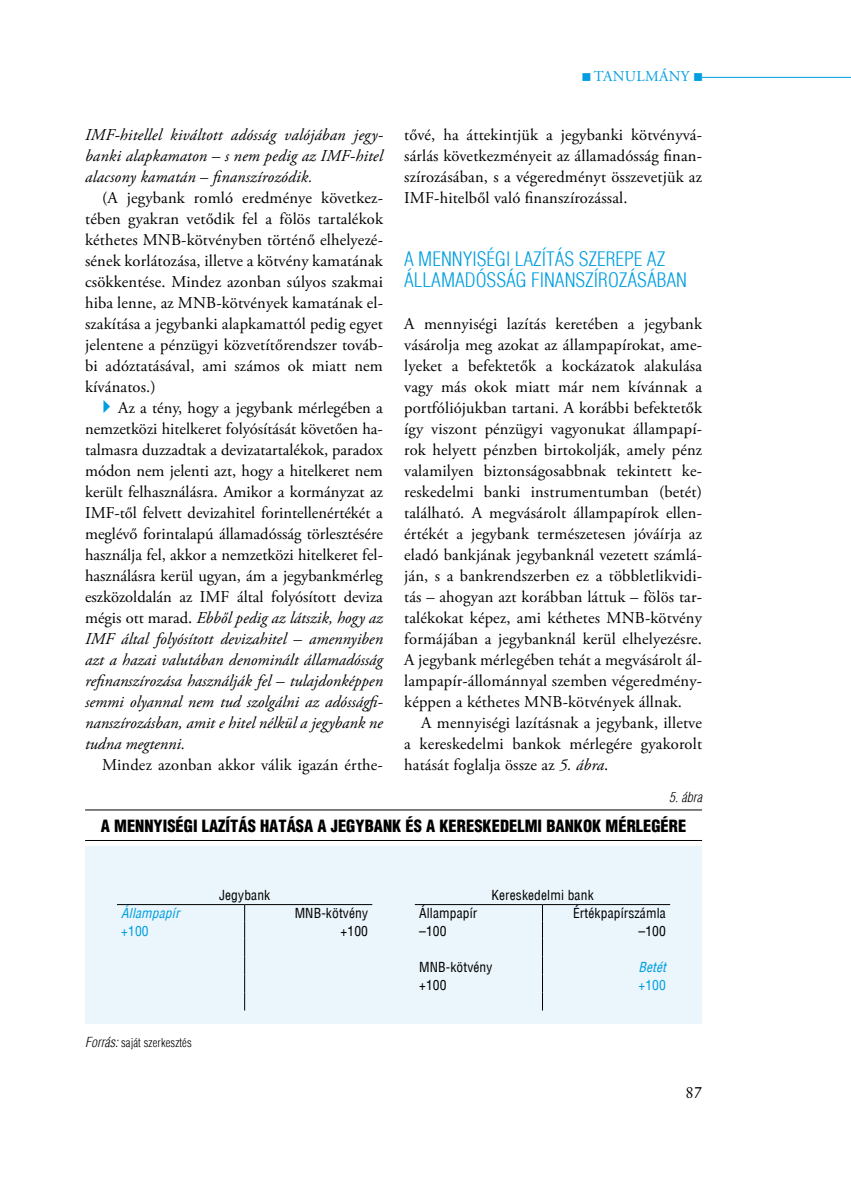
<style>
.page{position:relative;width:851px;height:1191px;background:#fff}
.page>*{position:absolute;margin:0;border:0;box-sizing:border-box;transform-origin:0 0}
.t1{font:300 condensed 19.5px/21px "H Helvetica";color:#009ee0}
.t2{font:16.5px/21px "Adobe Garamond Pro";color:#000;text-align:justify}
.t3{font:italic 16.5px/21px "Adobe Garamond Pro";letter-spacing:.01em;color:#000;text-align:justify}
.t4{font:900 condensed 16.5px "H Helvetica";color:#000}
.t5{font:16.5px "Original Garamond HU Normal";color:#000}
.t6{font:15px "Adobe Garamond Pro";letter-spacing:.19em;color:#009ee0}
.t7{font:condensed 13.5px "H Helvetica";letter-spacing:.01em;color:#000}
.t8{font:italic condensed 13.5px "H Helvetica";letter-spacing:.01em;color:#009ee0}
.t9{font:condensed 13.5px "H Helvetica";letter-spacing:.01em;color:#009ee0}
.t10{font:italic 300 condensed 13.5px "H Helvetica";color:#000}
.t11{font:300 condensed 12px "H Helvetica";letter-spacing:.01em;color:#000}
.s1{font-style:normal}
.s2{font-style:italic}
.s3{font-style:italic;font-size:13.5px}
</style>
<div class="page">
<hr style="left:702px;top:77px;width:148px;height:1px;background:#009ee0">
<div style="left:85px;top:846px;width:617px;height:178px;background:#ebf6fc"></div>
<hr style="left:85px;top:809px;width:617px;height:1px;background:#000">
<hr style="left:85px;top:840px;width:617px;height:1px;background:#000">
<hr style="left:117px;top:904px;width:127px;height:1px;background:#000">
<hr style="left:244px;top:904px;width:128px;height:1px;background:#000">
<hr style="left:415px;top:904px;width:127px;height:1px;background:#000">
<hr style="left:542px;top:904px;width:128px;height:1px;background:#000">
<svg style="left:244px;top:905px;width:1px;height:105px"></svg>
<svg style="left:542px;top:905px;width:1px;height:105px"></svg>
<p class="t6" style="left:581px;top:67px;width:123px">■tanulmány ■</p>
<p class="t3" style="left:85px;top:125px;width:299px">IMF-hitellel kiváltott adósság valójában jegy&shy;banki alapkamaton – s nem pedig az IMF-hitel alacsony kamatán <span class="s1">–</span> finanszírozódik.</p>
<p class="t2" style="left:85px;top:188px;width:300px;text-indent:17px">(A jegybank romló eredménye következ&shy;tében gyakran vetődik fel a fölös tartalékok kéthetes MNB-kötvényben történő elhelyezé&shy;sének korlátozása, illetve a kötvény kamatának csökkentése. Mindez azonban súlyos szakmai hiba lenne, az MNB-kötvények kamatának el&shy;szakítása a jegybanki alapkamattól pedig egyet jelentene a pénzügyi közvetítőrendszer továb&shy;bi adóztatásával, ami számos ok miatt nem kívánatos.)</p>
<p class="t2" style="left:85px;top:398px;width:299px;text-indent:33px">Az a tény, hogy a jegybank mérlegében a nemzetközi hitelkeret folyósítását követően ha&shy;talmasra duzzadtak a devizatartalékok, paradox módon nem jelenti azt, hogy a hitelkeret nem került felhasználásra. Amikor a kormányzat az IMF-től felvett devizahitel forintellenértékét a meglévő forintalapú államadósság törlesztésére használja fel, akkor a nemzetközi hitelkeret fel&shy;használásra kerül ugyan, ám a jegybankmérleg eszközoldalán az IMF által folyósított deviza mégis ott marad. <span class="s2">Ebből pedig az látszik, hogy az IMF által folyósított devizahitel – amennyiben azt a hazai valutában denominált államadósság refinanszírozása használják fel – tulajdonképpen semmi olyannal nem tud szolgálni az adósságfi&shy;nanszírozásban, amit e hitel nélkül a jegybank ne tudna megtenni.</span></p>
<p class="t2" style="left:102px;top:755px;width:282px">Mindez azonban akkor válik igazán érthe-</p>
<p class="t2" style="left:404px;top:125px;width:299px">tővé, ha áttekintjük a jegybanki kötvényvá&shy;sárlás következményeit az államadósság finan&shy;szírozásában, s a végeredményt összevetjük az IMF-hitelből való finanszírozással.</p>
<p class="t1" style="left:404px;top:248px;width:262px">A MENNYISÉGI LAZÍTÁS SZEREPE AZ<br>ÁLLAMA</p>
<p class="t1" style="left:465px;top:269px;width:224px">DÓSSÁG FI NANSZÍROZÁSÁBAN</p>
<p class="t2" style="left:404px;top:314px;width:300px">A mennyiségi lazítás keretében a jegybank vásárolja meg azokat az állampapírokat, ame&shy;lyeket a befektetők a kockázatok alakulása vagy más okok miatt már nem kívánnak a portfóliójukban tartani. A korábbi befektetők így viszont pénzügyi vagyonukat állampapí&shy;rok helyett pénzben birtokolják, amely pénz valamilyen biztonságosabbnak tekintett ke&shy;reskedelmi banki instrumentumban (betét) található. A megvásárolt állampapírok ellen&shy;értékét a jegybank természetesen jóváírja az eladó bankjának jegybanknál vezetett számlá&shy;ján, s a bankrendszerben ez a többletlikvidi&shy;tás – ahogyan azt korábban láttuk – fölös tar&shy;talékokat képez, ami kéthetes MNB-kötvény formájában a jegybanknál kerül elhelyezésre.<br>A jegybank mérlegében tehát a megvásárolt ál&shy;lampapír-állománnyal szemben végeredmény&shy;képpen a kéthetes MNB-kötvények állnak.</p>
<p class="t2" style="left:404px;top:713px;width:299px;text-indent:17px">A mennyiségi lazításnak a jegybank, illetve a kereskedelmi bankok mérlegére gyakorolt hatását foglalja össze az <span class="s2">5. ábra</span>.</p>
<p class="t10" style="left:669px;top:789px;width:35px">5. ábra</p>
<p class="t4" style="left:101px;top:815px;width:587px">A MENNYISÉGI LAZÍTÁS HATÁSA A JEGYBANK ÉS A KERESKEDELMI BANKOK MÉRLEGÉRE</p>
<p class="t7" style="left:219px;top:887px;width:53px">Jegybank</p>
<p class="t7" style="left:491px;top:887px;width:104px">Kereskedelmi bank</p>
<p class="t8" style="left:121px;top:905px;width:60px">Állampapír</p>
<p class="t7" style="left:294px;top:905px;width:75px">MNB-kötvény</p>
<p class="t7" style="left:419px;top:905px;width:60px">Állampapír</p>
<p class="t7" style="left:573px;top:905px;width:94px">Értékpapírszámla</p>
<p class="t9" style="left:121px;top:923px;width:29px">+100</p>
<p class="t7" style="left:340px;top:923px;width:29px">+100</p>
<p class="t7" style="left:419px;top:923px;width:29px">–100</p>
<p class="t7" style="left:638px;top:923px;width:29px">–100</p>
<p class="t7" style="left:419px;top:959px;width:75px">MNB-kötvény</p>
<p class="t8" style="left:638px;top:959px;width:29px">Betét</p>
<p class="t7" style="left:419px;top:977px;width:29px">+100</p>
<p class="t9" style="left:638px;top:977px;width:29px">+100</p>
<p class="t11" style="left:85px;top:1036px;width:108px"><span class="s3">Forrás:</span> SAJÁT SZERKESZTÉS</p>
<p class="t5" style="left:685px;top:1081px;width:18px">87</p>
</div>
